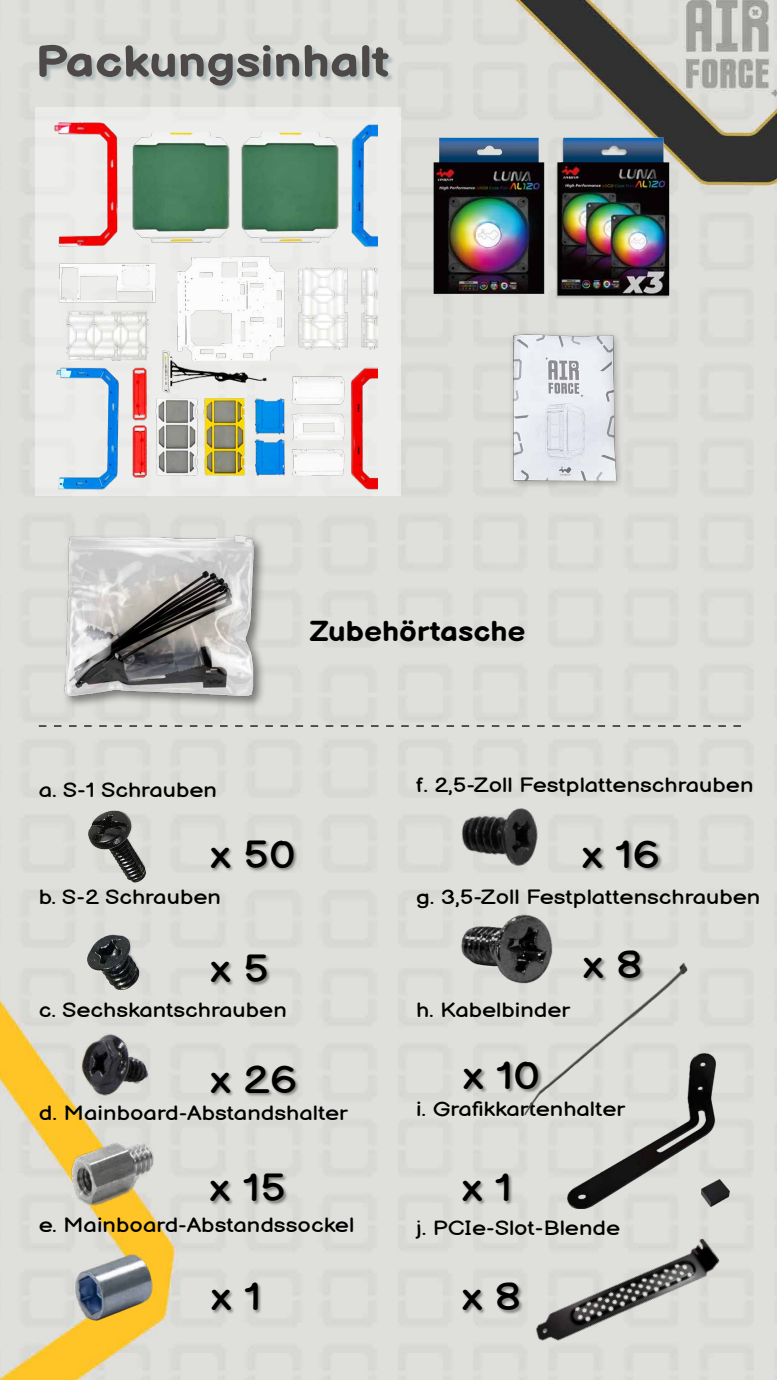
<style>
.page{position:relative;width:777px;height:1380px;background:#fff}
.page>*{position:absolute;margin:0;border:0;box-sizing:border-box;transform-origin:0 0}
.t1{font:700 43.56px "Balsamiq Sans";color:#4c4948;scale:1.18 1}
.t2{font:38.25px "Balsamiq Sans";color:#000;scale:1.18 1}
.t3{font:700 28.12px "Balsamiq Sans";color:#000;scale:1.11 1}
.t4{font:20.19px "Balsamiq Sans";color:#000;scale:1.18 1}
</style>
<div class="page">
<img style="left:0;top:0;width:776px;height:1380px">
<div style="left:36px;top:108px;width:365px;height:388px;background:#ededeb"></div>
<img style="left:39px;top:525px;width:235px;height:215px">
<div style="left:40px;top:46px;width:354px;height:46px;background:#627a86;opacity:.35"></div>
<img style="left:454px;top:914px;width:99px;height:76px">
<img style="left:567px;top:1053px;width:147px;height:156px">
<img style="left:456px;top:803px;width:90px;height:81px">
<div style="left:582px;top:840px;width:80px;height:32px;background:#000;opacity:.4"></div>
<div style="left:583px;top:950px;width:61px;height:34px;background:#000;opacity:.4"></div>
<img style="left:64px;top:1140px;width:91px;height:76px">
<img style="left:46px;top:1253px;width:117px;height:83px">
<img style="left:80px;top:1034px;width:74px;height:67px">
<img style="left:80px;top:923px;width:74px;height:68px">
<img style="left:80px;top:802px;width:74px;height:82px">
<img style="left:521px;top:961px;width:170px;height:156px">
<div style="left:210px;top:1173px;width:79px;height:33px;background:#000;opacity:.4"></div>
<div style="left:211px;top:1282px;width:52px;height:33px;background:#000;opacity:.4"></div>
<div style="left:211px;top:1065px;width:89px;height:33px;background:#000;opacity:.4"></div>
<div style="left:211px;top:954px;width:60px;height:33px;background:#000;opacity:.4"></div>
<div style="left:211px;top:840px;width:87px;height:33px;background:#000;opacity:.4"></div>
<div style="left:463px;top:1061px;width:80px;height:33px;background:#000;opacity:.4"></div>
<div style="left:462px;top:1173px;width:51px;height:33px;background:#000;opacity:.4"></div>
<div style="left:462px;top:1282px;width:61px;height:33px;background:#000;opacity:.4"></div>
<img style="left:0;top:119px;width:377px;height:371px">
<svg style="left:39px;top:725px;width:701px;height:2px"></svg>
<img style="left:701px;top:1180px;width:27px;height:26px">
<img style="left:427px;top:129px;width:125px;height:188px">
<img style="left:552px;top:129px;width:127px;height:188px">
<img style="left:488px;top:317px;width:149px;height:185px">
<img style="left:528px;top:1239px;width:193px;height:106px">
<h1 class="t1" style="left:35px;top:24px;width:301px">Packungsinhalt</h1>
<h3 class="t3" style="left:309px;top:607px;width:196px">Zubehörtasche</h3>
<p class="t4" style="left:39px;top:774px;width:152px">a. S-1 Schrauben</p>
<p class="t4" style="left:416px;top:769px;width:287px">f. 2,5-Zoll Festplattenschrauben</p>
<h2 class="t2" style="left:210px;top:824px;width:74px">x 50</h2>
<h2 class="t2" style="left:581px;top:824px;width:68px">x 16</h2>
<p class="t4" style="left:39px;top:881px;width:156px">b. S-2 Schrauben</p>
<p class="t4" style="left:416px;top:881px;width:293px">g. 3,5-Zoll Festplattenschrauben</p>
<h2 class="t2" style="left:210px;top:939px;width:51px">x 5</h2>
<h2 class="t2" style="left:582px;top:935px;width:52px">x 8</h2>
<p class="t4" style="left:39px;top:994px;width:211px">c. Sechskantschrauben</p>
<p class="t4" style="left:416px;top:994px;width:132px">h. Kabelbinder</p>
<h2 class="t2" style="left:210px;top:1049px;width:75px">x 26</h2>
<h2 class="t2" style="left:462px;top:1046px;width:67px">x 10</h2>
<p class="t4" style="left:39px;top:1097px;width:263px">d. Mainboard-Abstandshalter</p>
<p class="t4" style="left:416px;top:1093px;width:178px">i. Grafikkartenhalter</p>
<h2 class="t2" style="left:209px;top:1158px;width:66px">x 15</h2>
<h2 class="t2" style="left:461px;top:1158px;width:44px">x 1</h2>
<p class="t4" style="left:39px;top:1209px;width:269px">e. Mainboard-Abstandssockel</p>
<p class="t4" style="left:416px;top:1212px;width:174px">j. PCIe-Slot-Blende</p>
<h2 class="t2" style="left:211px;top:1266px;width:44px">x 1</h2>
<h2 class="t2" style="left:461px;top:1266px;width:52px">x 8</h2>
</div>
